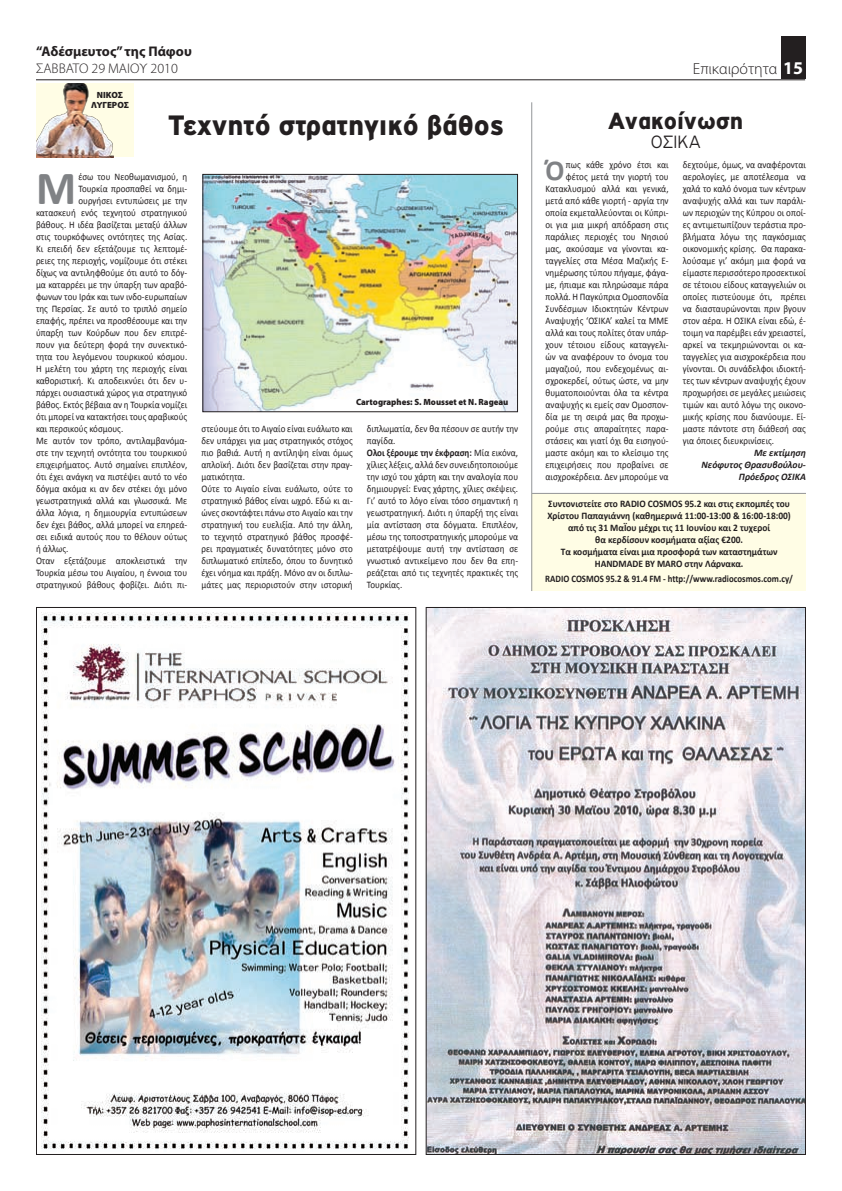
<style>
.page{position:relative;width:842px;height:1191px;background:#fff}
.page>*{position:absolute;margin:0;border:0;box-sizing:border-box;transform-origin:0 0}
.t1{font:700 47.8px "Calibri";color:#808285;scale:.96 1}
.t2{font:900 30px "PF Highway Gothic";color:#231f20}
.t3{font:700 28.9px "Calibri";color:#808285}
.t4{font:900 25px "PF Highway Gothic";color:#231f20}
.t5{font:300 19px "PF Highway Gothic";color:#231f20}
.t6{font:300 16px "Myriad Pro";letter-spacing:-.005em;color:#231f20}
.t7{font:700 14px "Myriad Pro";color:#231f20}
.t8{font:300 14px "Myriad Pro";color:#231f20}
.t9{font:10px/12px "Calibri";color:#231f20;scale:.9 1}
.t10{font:700 10px/12px "Calibri";color:#231f20;text-align:center;scale:.94 1}
.t11{font:700 10px "Calibri";color:#231f20;scale:.88 1}
.t12{font:italic 700 10px/12px "Calibri";color:#231f20;text-align:right}
.t13{font:900 9px "Myriad Pro";color:#231f20;scale:.96 1}
.t14{font:900 9px/10px "Myriad Pro";color:#231f20;text-align:center}
.s1{font-weight:700}
.s2{font-weight:700;font-size:18px;color:#fff}
</style>
<div class="page">
<div style="left:36px;top:83px;width:98px;height:74px;background:#fffde5"></div>
<div style="left:532px;top:494px;width:274px;height:97px;background:#fffde5"></div>
<hr style="left:36px;top:80px;width:769px;height:1px;background:#231f20">
<div style="left:781px;top:36px;width:25px;height:43px;background:#231f20"></div>
<img style="left:41px;top:612px;width:368px;height:537px">
<img style="left:428px;top:609px;width:376px;height:544px">
<img style="left:36px;top:83px;width:77px;height:74px">
<img style="left:205px;top:176px;width:311px;height:234px">
<div style="left:203px;top:174px;width:315px;height:238px;border:1px solid #231f20"></div>
<hr style="left:532px;top:102px;width:1px;height:489px;background:#939598">
<hr style="left:532px;top:493px;width:274px;height:1px;background:#939598">
<h3 class="t7" style="left:36px;top:42px;width:157px">“Αδέσμευτος” της Πάφου</h3>
<h3 class="t8" style="left:36px;top:60px;width:143px">ΣΑΒΒΑΤΟ 29 ΜΑΙΟΥ 2010</h3>
<p class="t14" style="left:91px;top:90px;width:40px">ΝΙΚΟΣ<br>ΛΥΓΕΡΟΣ</p>
<h2 class="t2" style="left:168px;top:108px;width:338px">Τεχνητό στρατηγικό βάθος</h2>
<h1 class="t1" style="left:36px;top:158px;width:43px">Μ</h1>
<p class="t9" style="left:78px;top:170px;width:122px">έσω του Νεοθωμανισμού, η</p>
<p class="t9" style="left:78px;top:182px;width:122px">Τουρκία προσπαθεί να δημι-</p>
<p class="t9" style="left:78px;top:194px;width:122px">ουργήσει εντυπώσεις με την</p>
<p class="t9" style="left:36px;top:206px;width:170px">κατασκευή ενός τεχνητού στρατηγικού</p>
<p class="t9" style="left:36px;top:218px;width:170px">βάθους. Η ιδέα βασίζεται μεταξύ άλλων</p>
<p class="t9" style="left:36px;top:230px;width:170px">στις τουρκόφωνες οντότητες της Ασίας.</p>
<p class="t9" style="left:36px;top:242px;width:170px">Κι επειδή δεν εξετάζουμε τις λεπτομέ-</p>
<p class="t9" style="left:36px;top:254px;width:170px">ρειες της περιοχής, νομίζουμε ότι στέκει</p>
<p class="t9" style="left:36px;top:266px;width:170px">δίχως να αντιληφθούμε ότι αυτό το δόγ-</p>
<p class="t9" style="left:36px;top:278px;width:170px">μα καταρρέει με την ύπαρξη των αραβό-</p>
<p class="t9" style="left:36px;top:290px;width:170px">φωνων του Ιράκ και των ινδο-ευρωπαίων</p>
<p class="t9" style="left:36px;top:302px;width:170px">της Περσίας. Σε αυτό το τριπλό σημείο</p>
<p class="t9" style="left:36px;top:314px;width:170px">επαφής, πρέπει να προσθέσουμε και την</p>
<p class="t9" style="left:36px;top:326px;width:170px">ύπαρξη των Κούρδων που δεν επιτρέ-</p>
<p class="t9" style="left:36px;top:338px;width:170px">πουν για δεύτερη φορά την συνεκτικό-</p>
<p class="t9" style="left:36px;top:350px;width:170px">τητα του λεγόμενου τουρκικού κόσμου.</p>
<p class="t9" style="left:36px;top:362px;width:170px">Η μελέτη του χάρτη της περιοχής είναι</p>
<p class="t9" style="left:36px;top:374px;width:170px">καθοριστική. Κι αποδεικνύει ότι δεν υ-</p>
<p class="t9" style="left:36px;top:386px;width:170px">πάρχει ουσιαστικά χώρος για στρατηγικό</p>
<p class="t9" style="left:36px;top:398px;width:170px">βάθος. Εκτός βέβαια αν η Τουρκία νομίζει</p>
<p class="t9" style="left:36px;top:410px;width:170px">ότι μπορεί να κατακτήσει τους αραβικούς</p>
<p class="t9" style="left:36px;top:422px;width:98px">και περσικούς κόσμους.</p>
<p class="t9" style="left:36px;top:434px;width:170px">Με αυτόν τον τρόπο, αντιλαμβανόμα-</p>
<p class="t9" style="left:36px;top:446px;width:170px">στε την τεχνητή οντότητα του τουρκικού</p>
<p class="t9" style="left:36px;top:458px;width:170px">επιχειρήματος. Αυτό σημαίνει επιπλέον,</p>
<p class="t9" style="left:36px;top:470px;width:170px">ότι έχει ανάγκη να πιστέψει αυτό το νέο</p>
<p class="t9" style="left:36px;top:482px;width:170px">δόγμα ακόμα κι αν δεν στέκει όχι μόνο</p>
<p class="t9" style="left:36px;top:494px;width:170px">γεωστρατηγικά αλλά και γλωσσικά. Με</p>
<p class="t9" style="left:36px;top:506px;width:170px">άλλα λόγια, η δημιουργία εντυπώσεων</p>
<p class="t9" style="left:36px;top:518px;width:170px">δεν έχει βάθος, αλλά μπορεί να επηρεά-</p>
<p class="t9" style="left:36px;top:530px;width:170px">σει ειδικά αυτούς που το θέλουν ούτως</p>
<p class="t9" style="left:36px;top:542px;width:38px">ή άλλως.</p>
<p class="t9" style="left:36px;top:554px;width:170px">Όταν εξετάζουμε αποκλειστικά την</p>
<p class="t9" style="left:36px;top:566px;width:170px">Τουρκία μέσω του Αιγαίου, η έννοια του</p>
<p class="t9" style="left:36px;top:578px;width:170px">στρατηγικού βάθους φοβίζει. Διότι πι-</p>
<p class="t13" style="left:356px;top:396px;width:160px">Cartographes: S. Mousset et N. Rageau</p>
<p class="t9" style="left:201px;top:422px;width:170px">στεύουμε ότι το Αιγαίο είναι ευάλωτο και δεν υπάρχει για μας στρατηγικός στόχος πιο βαθιά. Αυτή η αντίληψη είναι όμως απλοϊκή. Διότι δεν βασίζεται στην πραγ&shy;ματικότητα.<br>Ούτε το Αιγαίο είναι ευάλωτο, ούτε το στρατηγικό βάθος είναι ωχρό. Εδώ κι αι&shy;ώνες σκοντάφτει πάνω στο Αιγαίο και την στρατηγική του ευελιξία. Από την άλλη, το τεχνητό στρατηγικό βάθος προσφέ&shy;ρει πραγματικές δυνατότητες μόνο στο διπλωματικό επίπεδο, όπου το δυνητικό έχει νόημα και πράξη. Μόνο αν οι διπλω&shy;μάτες μας περιοριστούν στην ιστορική</p>
<p class="t9" style="left:367px;top:422px;width:170px">διπλωματία, δεν θα πέσουν σε αυτήν την παγίδα.<br><span class="s1">Όλοι ξέρουμε την έκφραση:</span> Μία εικόνα, χίλιες λέξεις, αλλά δεν συνειδητοποιούμε την ισχύ του χάρτη και την αναλογία που δημιουργεί: Ένας χάρτης, χίλιες σκέψεις.<br>Γι’ αυτό το λόγο είναι τόσο σημαντική η γεωστρατηγική. Διότι η ύπαρξή της είναι μία αντίσταση στα δόγματα. Επιπλέον, μέσω της τοποστρατηγικής μπορούμε να μετατρέψουμε αυτή την αντίσταση σε γνωστικό αντικείμενο που δεν θα επη&shy;ρεάζεται από τις τεχνητές πρακτικές της Τουρκίας.</p>
<h3 class="t6" style="left:693px;top:59px;width:112px">Επικαιρότητα <span class="s2">15</span></h3>
<h3 class="t4" style="left:608px;top:107px;width:137px">Ανακοίνωση</h3>
<h3 class="t5" style="left:651px;top:132px;width:51px">ΟΣΙΚΑ</h3>
<h3 class="t3" style="left:545px;top:152px;width:20px">Ό</h3>
<p class="t9" style="left:545px;top:158px;width:138px;text-align:right">πως κάθε χρόνο έτσι και φέτος μετά την γιορτή του<br>Κατακλυσμού αλλά και γενικά, μετά από κάθε γιορτή - αργία την οποία εκμεταλλεύονται οι Κύπρι&shy;οι για μια μικρή απόδραση στις παράλιες περιοχές του Νησιού μας, ακούσαμε να γίνονται κα&shy;ταγγελίες στα Μέσα Μαζικής Ε&shy;νημέρωσης τύπου πήγαμε, φάγα&shy;με, ήπιαμε και πληρώσαμε πάρα πολλά. Η Παγκύπρια Ομοσπονδία<br>Συνδέσμων Ιδιοκτητών Κέντρων<br>Αναψυχής ‘ΟΣΙΚΑ’ καλεί τα ΜΜΕ αλλά και τους πολίτες όταν υπάρ&shy;χουν τέτοιου είδους καταγγελι&shy;ών να αναφέρουν το όνομα του μαγαζιού, που ενδεχομένως αι&shy;σχροκερδεί, ούτως ώστε, να μην θυματοποιούνται όλα τα κέντρα αναψυχής κι εμείς σαν Ομοσπον&shy;δία με τη σειρά μας θα προχω&shy;ρούμε στις απαραίτητες παρα&shy;στάσεις και γιατί όχι θα εισηγού&shy;μαστε ακόμη και το κλείσιμο της επιχειρήσεις που προβαίνει σε αισχροκέρδεια. Δεν μπορούμε να</p>
<p class="t9" style="left:683px;top:158px;width:138px;text-align:justify">δεχτούμε, όμως, να αναφέρονται αερολογίες, με αποτέλεσμα να χαλά το καλό όνομα των κέντρων αναψυχής αλλά και των παράλι&shy;ων περιοχών της Κύπρου οι οποί&shy;ες αντιμετωπίζουν τεράστια προ&shy;βλήματα λόγω της παγκόσμιας οικονομικής κρίσης. Θα παρακα&shy;λούσαμε γι’ ακόμη μια φορά να είμαστε περισσότερο προσεκτικοί σε τέτοιου είδους καταγγελιών οι οποίες πιστεύουμε ότι, πρέπει να διασταυρώνονται πριν βγουν στον αέρα. Η ΟΣΙΚΑ είναι εδώ, έ&shy;τοιμη να παρέμβει εάν χρειαστεί, αρκεί να τεκμηριώνονται οι κα&shy;ταγγελίες για αισχροκέρδεια που γίνονται. Οι συνάδελφοι ιδιοκτή&shy;τες των κέντρων αναψυχής έχουν προχωρήσει σε μεγάλες μειώσεις τιμών και αυτό λόγω της οικονο&shy;μικής κρίσης που διανύουμε. Εί&shy;μαστε πάντοτε στη διάθεσή σας για όποιες διευκρινίσεις.</p>
<p class="t12" style="left:701px;top:446px;width:106px">Με εκτίμηση<br>Νεόφυτος Θρασυβούλου-<br>Πρόεδρος ΟΣΙΚΑ</p>
<p class="t10" style="left:547px;top:497px;width:261px">Συντονιστείτε στο RADIO COSMOS 95.2 και στις εκπομπές του Χρίστου Παπαγιάννη (καθημερινά 11:00-13:00 &amp; 16:00-18:00) από τις 31 Μαΐου μέχρι τις 11 Ιουνίου και 2 τυχεροί<br>θα κερδίσουν κοσμήματα αξίας €200.<br>Τα κοσμήματα είναι μια προσφορά των καταστημάτων HANDMADE BY MARO στην Λάρνακα.</p>
<p class="t11" style="left:545px;top:573px;width:283px">RADIO COSMOS 95.2 &amp; 91.4 FM - http://www.radiocosmos.com.cy/</p>
</div>
